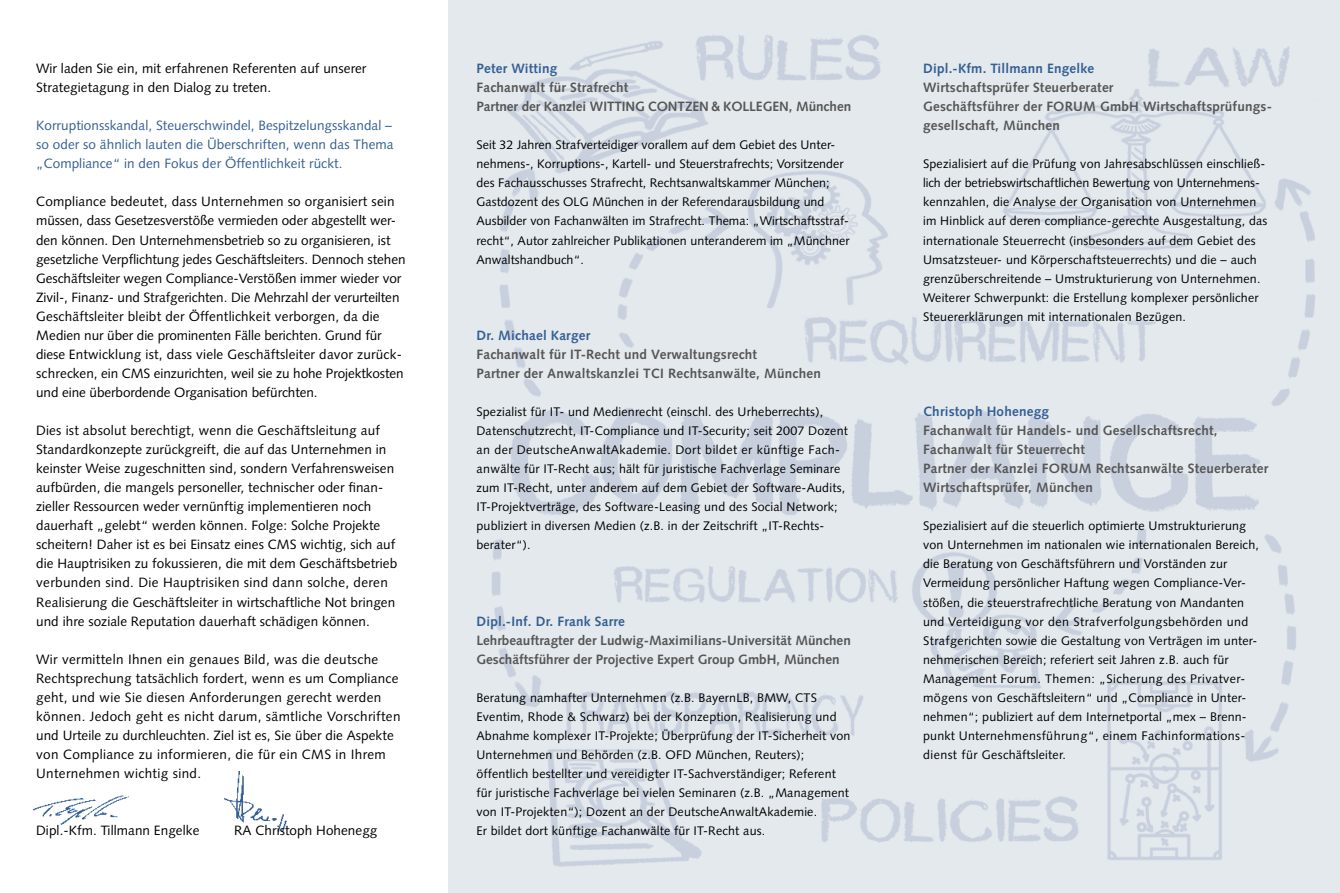
<style>
.page{position:relative;width:1340px;height:893px;background:#fff}
.page>*{position:absolute;margin:0;border:0;box-sizing:border-box;transform-origin:0 0}
.t1{font:13.5px/19px "Syntax";letter-spacing:.005em;color:#000}
.t2{font:13.5px/19px "Syntax";letter-spacing:.025em;color:#000}
.titel{font:700 13.5px/19px "Syntax";letter-spacing:.015em;color:#565656}
.rechtsanwalt{font:700 13.5px/19px "Syntax";letter-spacing:.015em;color:#565656}
.t3{font:13.5px/19px "Syntax";letter-spacing:.005em;color:#345f93;text-align:justify}
.titel-2{font:700 13.5px "Syntax";letter-spacing:-.005em;color:#565656}
.rechtsanwalt-2{font:700 13.5px "Syntax";letter-spacing:.015em;color:#345f93}
.bio{font:12.45px/19px "Syntax";letter-spacing:.015em;color:#000}
.s1{color:#345f93}
</style>
<div class="page">
<img style="left:32px;top:795px;width:97px;height:30px">
<img style="left:224px;top:771px;width:63px;height:60px">
<img style="left:449px;top:0;width:890px;height:893px">
<p class="t1" style="left:36px;top:59px;width:332px">Wir laden Sie ein, mit erfahrenen Referenten auf unserer<br>Strategietagung in den Dialog zu treten.</p>
<p class="t3" style="left:36px;top:116px;width:359px">Korruptionsskandal, Steuerschwindel, Bespitzelungsskandal – so oder so ähnlich lauten die Überschriften, wenn das Thema „Compliance“ in den Fokus der Öffentlichkeit rückt.</p>
<p class="t1" style="left:36px;top:192px;width:371px">Compliance bedeutet, dass Unternehmen so organisiert sein müssen, dass Gesetzesverstöße vermieden oder abgestellt wer&shy;den können. Den Unternehmensbetrieb so zu organisieren, ist gesetzliche Verpflichtung jedes Geschäftsleiters. Dennoch stehen Geschäftsleiter wegen Compliance-Verstößen immer wieder vor Zivil-, Finanz- und Strafgerichten. Die Mehrzahl der verurteilten Geschäftsleiter bleibt der Öffentlichkeit verborgen, da die Medien nur über die prominenten Fälle berichten. Grund für diese Entwicklung ist, dass viele Geschäftsleiter davor zurück&shy;schrecken, ein CMS einzurichten, weil sie zu hohe Projektkosten und eine überbordende Organisation befürchten.</p>
<p class="t1" style="left:36px;top:421px;width:362px">Dies ist absolut berechtigt, wenn die Geschäftsleitung auf Standardkonzepte zurückgreift, die auf das Unternehmen in keinster Weise zugeschnitten sind, sondern Verfahrensweisen aufbürden, die mangels personeller, technischer oder finan&shy;zieller Ressourcen weder vernünftig implementieren noch dauerhaft „gelebt“ werden können. Folge: Solche Projekte scheitern! Daher ist es bei Einsatz eines CMS wichtig, sich auf die Hauptrisiken zu fokussieren, die mit dem Geschäftsbetrieb verbunden sind. Die Hauptrisiken sind dann solche, deren Realisierung die Geschäftsleiter in wirtschaftliche Not bringen und ihre soziale Reputation dauerhaft schädigen können.</p>
<p class="t2" style="left:36px;top:649px;width:366px">Wir vermitteln Ihnen ein genaues Bild, was die deutsche Rechtsprechung tatsächlich fordert, wenn es um Compliance geht, und wie Sie diesen Anforderungen gerecht werden können. Jedoch geht es nicht darum, sämtliche Vorschriften und Urteile zu durchleuchten. Ziel ist es, Sie über die Aspekte von Compliance zu informieren, die für ein CMS in Ihrem Unternehmen wichtig sind.</p>
<p class="t1" style="left:36px;top:821px;width:165px">Dipl.-Kfm. Tillmann Engelke</p>
<p class="t1" style="left:234px;top:821px;width:145px">RA Christoph Hohenegg</p>
<p class="rechtsanwalt" style="left:476px;top:59px;width:153px"><span class="s1">Peter Witting<br></span>Fachanwalt für Strafrecht</p>
<p class="titel-2" style="left:476px;top:99px;width:376px">Partner der Kanzlei WITTING CONTZEN &amp; KOLLEGEN, München</p>
<p class="bio" style="left:476px;top:135px;width:375px">Seit 32 Jahren Strafverteidiger vorallem auf dem Gebiet des Unter&shy;nehmens-, Korruptions-, Kartell- und Steuerstrafrechts; Vorsitzender des Fachausschusses Strafrecht, Rechtsanwaltskammer München; Gastdozent des OLG München in der Referendarausbildung und Ausbilder von Fachanwälten im Strafrecht. Thema: „Wirtschaftsstraf&shy;recht“‚ Autor zahlreicher Publikationen unteranderem im „Münchner Anwaltshandbuch“.</p>
<p class="rechtsanwalt" style="left:476px;top:326px;width:282px"><span class="s1">Dr. Michael Karger<br></span>Fachanwalt für IT-Recht und Verwaltungsrecht</p>
<p class="titel" style="left:476px;top:364px;width:346px">Partner der Anwaltskanzlei TCI Rechtsanwälte, München</p>
<p class="bio" style="left:476px;top:402px;width:373px">Spezialist für IT- und Medienrecht (einschl. des Urheberrechts), Datenschutzrecht, IT-Compliance und IT-Security; seit 2007 Dozent an der DeutscheAnwaltAkademie. Dort bildet er künftige Fach&shy;anwälte für IT-Recht aus; hält für juristische Fachverlage Seminare zum IT-Recht, unter anderem auf dem Gebiet der Software-Audits, IT-Projektverträge, des Software-Leasing und des Social Network; publiziert in diversen Medien (z.B. in der Zeitschrift „IT-Rechts&shy;berater“).</p>
<p class="rechtsanwalt-2" style="left:476px;top:613px;width:150px">Dipl.-Inf. Dr. Frank Sarre</p>
<p class="titel" style="left:476px;top:630px;width:376px">Lehrbeauftragter der Ludwig-Maximilians-Universität München</p>
<p class="titel" style="left:476px;top:650px;width:364px">Geschäftsführer der Projective Expert Group GmbH, München</p>
<p class="bio" style="left:476px;top:688px;width:375px">Beratung namhafter Unternehmen (z.B. BayernLB, BMW, CTS Eventim, Rhode &amp; Schwarz) bei der Konzeption, Realisierung und Abnahme komplexer IT-Projekte; Überprüfung der IT-Sicherheit von Unternehmen und Behörden (z.B. OFD München, Reuters); öffentlich bestellter und vereidigter IT-Sachverständiger; Referent für juristische Fachverlage bei vielen Seminaren (z.B. „Management von IT-Projekten“); Dozent an der DeutscheAnwaltAkademie.<br>Er bildet dort künftige Fachanwälte für IT-Recht aus.</p>
<p class="rechtsanwalt" style="left:923px;top:59px;width:192px"><span class="s1">Dipl.-Kfm. Tillmann Engelke<br></span>Wirtschaftsprüfer Steuerberater</p>
<p class="titel" style="left:923px;top:97px;width:350px">Geschäftsführer der FORUM GmbH Wirtschaftsprüfungs&shy;gesellschaft, München</p>
<p class="bio" style="left:923px;top:155px;width:346px">Spezialisiert auf die Prüfung von Jahresabschlüssen einschließ&shy;lich der betriebswirtschaftlichen Bewertung von Unternehmens&shy;kennzahlen, die Analyse der Organisation von Unternehmen im Hinblick auf deren compliance-gerechte Ausgestaltung, das internationale Steuerrecht (insbesonders auf dem Gebiet des Umsatzsteuer- und Körperschaftsteuerrechts) und die – auch grenzüberschreitende – Umstrukturierung von Unternehmen.<br>Weiterer Schwerpunkt: die Erstellung komplexer persönlicher Steuererklärungen mit internationalen Bezügen.</p>
<p class="rechtsanwalt" style="left:923px;top:402px;width:296px"><span class="s1">Christoph Hohenegg<br></span>Fachanwalt für Handels- und Gesellschaftsrecht,<br>Fachanwalt für Steuerrecht</p>
<p class="titel" style="left:923px;top:459px;width:346px">Partner der Kanzlei FORUM Rechtsanwälte Steuerberater<br>Wirtschaftsprüfer, München</p>
<p class="bio" style="left:923px;top:516px;width:337px">Spezialisiert auf die steuerlich optimierte Umstrukturierung von Unternehmen im nationalen wie internationalen Bereich, die Beratung von Geschäftsführern und Vorständen zur Vermeidung persönlicher Haftung wegen Compliance-Ver&shy;stößen, die steuerstrafrechtliche Beratung von Mandanten und Verteidigung vor den Strafverfolgungsbehörden und Strafgerichten sowie die Gestaltung von Verträgen im unter&shy;nehmerischen Bereich; referiert seit Jahren z.B. auch für Management Forum. Themen: „Sicherung des Privatver&shy;mögens von Geschäftsleitern“ und „Compliance in Unter&shy;nehmen“; publiziert auf dem Internetportal „mex – Brenn&shy;punkt Unternehmensführung“, einem Fachinformations&shy;dienst für Geschäftsleiter.</p>
</div>
